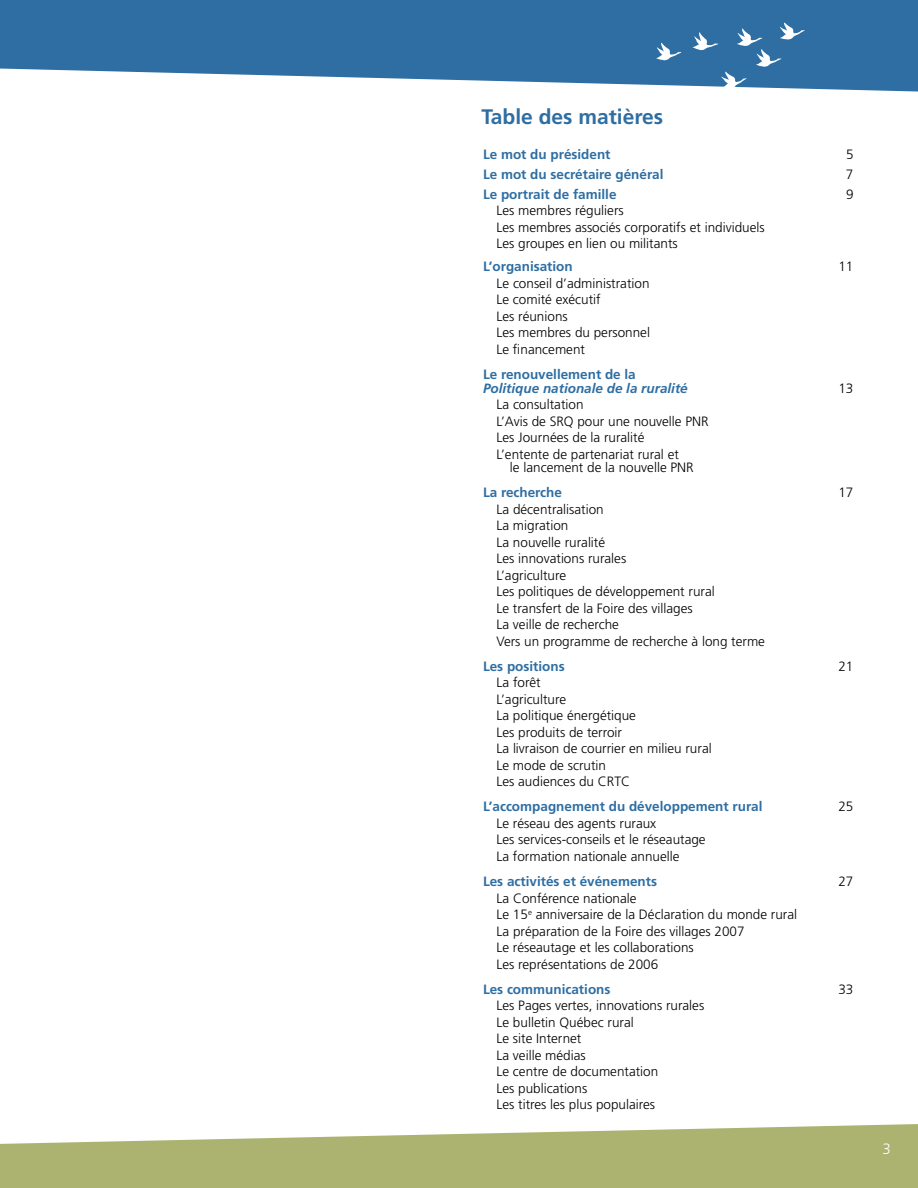
<style>
.page{position:relative;width:918px;height:1188px;background:#fff}
.page>*{position:absolute;margin:0;border:0;box-sizing:border-box;transform-origin:0 0}
.t1{font:700 21px "Frutiger";color:#2e6ea3}
.t2{font:300 13.5px/16.5px "Frutiger";color:#000}
.t3{font:700 13.5px "Frutiger";color:#2e6ea3}
.t4{font:italic 700 13.5px "Frutiger";color:#2e6ea3}
</style>
<div class="page">
<svg style="left:0;top:0;width:918px;height:92px;background:#4b82af"></svg>
<svg style="left:656px;top:43px;width:25px;height:19px"></svg>
<svg style="left:692px;top:22px;width:113px;height:68px;background:#4981af"></svg>
<svg style="left:0;top:1124px;width:918px;height:64px;fill:#acb370"></svg>
<svg style="left:883px;top:1144px;width:7px;height:10px"></svg>
<h1 class="t1" style="left:482px;top:105px;width:183px">Table des matières</h1>
<p class="t3" style="left:483px;top:147px;width:129px">Le mot du président</p>
<p class="t2" style="left:846px;top:146px;width:9px">5</p>
<p class="t3" style="left:483px;top:166px;width:182px">Le mot du secrétaire général</p>
<p class="t2" style="left:846px;top:166px;width:9px">7</p>
<p class="t3" style="left:483px;top:186px;width:135px">Le portrait de famille</p>
<p class="t2" style="left:846px;top:186px;width:9px">9</p>
<p class="t2" style="left:496px;top:202px;width:270px">Les membres réguliers<br>Les membres associés corporatifs et individuels<br>Les groupes en lien ou militants</p>
<p class="t3" style="left:483px;top:259px;width:91px">L’organisation</p>
<p class="t2" style="left:838px;top:258px;width:17px">11</p>
<p class="t2" style="left:496px;top:275px;width:155px">Le conseil d’administration<br>Le comité exécutif<br>Les réunions<br>Les membres du personnel<br>Le financement</p>
<p class="t3" style="left:483px;top:366px;width:154px">Le renouvellement de la</p>
<p class="t4" style="left:483px;top:380px;width:206px">Politique nationale de la ruralité</p>
<p class="t2" style="left:838px;top:380px;width:15px">13</p>
<p class="t2" style="left:496px;top:396px;width:214px">La consultation<br>L’Avis de SRQ pour une nouvelle PNR<br>Les Journées de la ruralité<br>L’entente de partenariat rural et</p>
<p class="t2" style="left:510px;top:459px;width:185px">le lancement de la nouvelle PNR</p>
<p class="t3" style="left:483px;top:485px;width:81px">La recherche</p>
<p class="t2" style="left:838px;top:484px;width:17px">17</p>
<p class="t2" style="left:496px;top:501px;width:270px">La décentralisation<br>La migration<br>La nouvelle ruralité<br>Les innovations rurales<br>L’agriculture<br>Les politiques de développement rural<br>Le transfert de la Foire des villages<br>La veille de recherche<br>Vers un programme de recherche à long terme</p>
<p class="t3" style="left:483px;top:658px;width:83px">Les positions</p>
<p class="t2" style="left:838px;top:658px;width:17px">21</p>
<p class="t2" style="left:496px;top:674px;width:217px">La forêt<br>L’agriculture<br>La politique énergétique<br>Les produits de terroir<br>La livraison de courrier en milieu rural<br>Le mode de scrutin<br>Les audiences du CRTC</p>
<p class="t3" style="left:483px;top:799px;width:281px">L’accompagnement du développement rural</p>
<p class="t2" style="left:838px;top:799px;width:17px">25</p>
<p class="t2" style="left:496px;top:815px;width:211px">Le réseau des agents ruraux<br>Les services-conseils et le réseautage<br>La formation nationale annuelle</p>
<p class="t3" style="left:483px;top:874px;width:176px">Les activités et événements</p>
<p class="t2" style="left:838px;top:873px;width:17px">27</p>
<p class="t2" style="left:496px;top:890px;width:302px">La Conférence nationale<br>Le 15<sup>e</sup> anniversaire de la Déclaration du monde rural La préparation de la Foire des villages 2007<br>Le réseautage et les collaborations<br>Les représentations de 2006</p>
<p class="t3" style="left:483px;top:981px;width:129px">Les communications</p>
<p class="t2" style="left:838px;top:981px;width:8px">33</p>
<p class="t2" style="left:496px;top:997px;width:209px">Les Pages vertes, innovations rurales<br>Le bulletin Québec rural<br>Le site Internet<br>La veille médias<br>Le centre de documentation<br>Les publications<br>Les titres les plus populaires</p>
</div>
